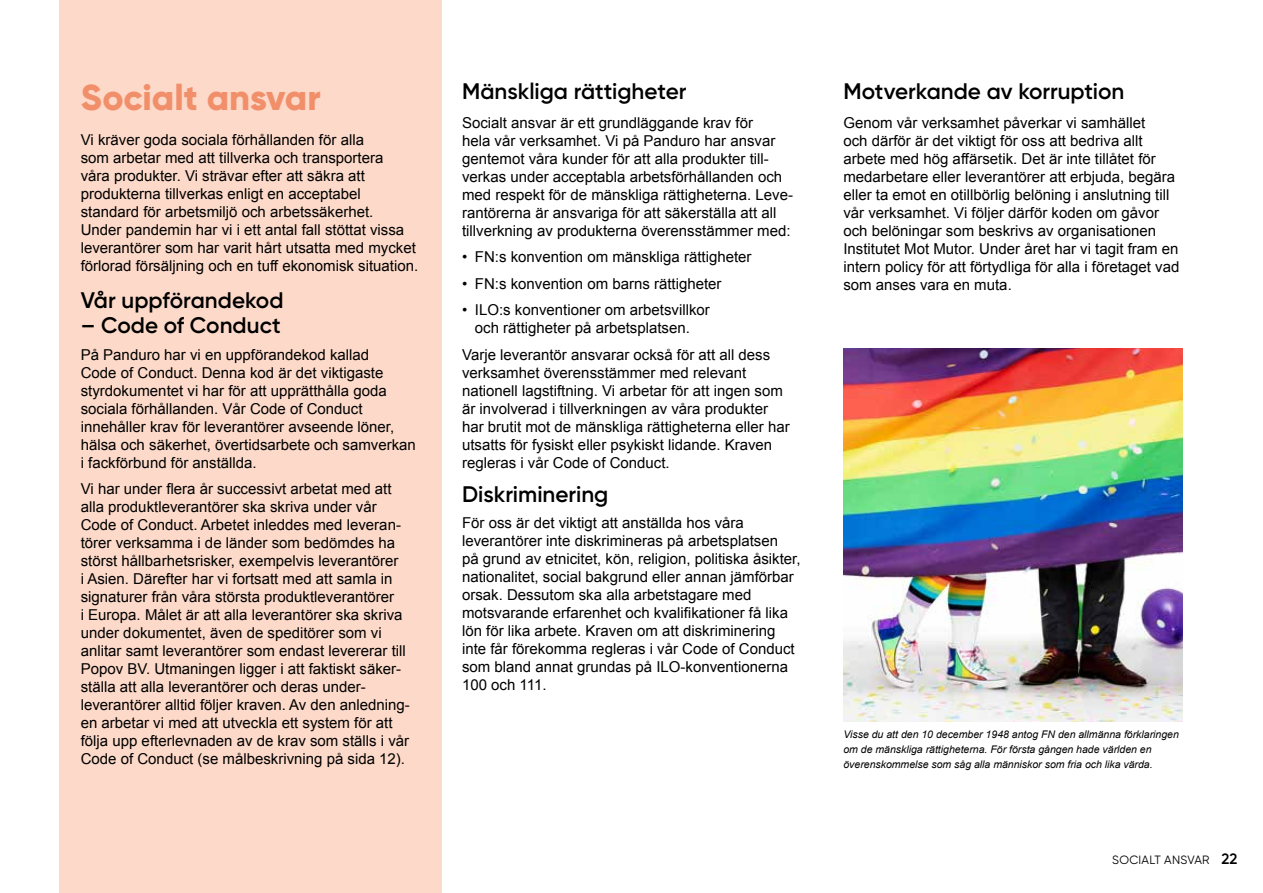
<style>
.page{position:relative;width:1263px;height:893px;background:#fff}
.page>*{position:absolute;margin:0;border:0;box-sizing:border-box;transform-origin:0 0}
.t1{font:800 36px "Gilroy";color:#f28f6b}
.t2{font:600 22.5px "Gilroy";color:#000}
.t3{font:15px/18px "Arial";color:#000}
.t4{font:600 15px "Gilroy";color:#000}
.t5{font:12px "Gilroy";letter-spacing:.02em;color:#000}
.t6{font:italic 10.5px/15px "Arial";color:#000}
</style>
<div class="page">
<div style="left:59px;top:0;width:382px;height:893px;background:#fcd9c8"></div>
<img style="left:843px;top:349px;width:339px;height:373px">
<h1 class="t1" style="left:81px;top:74px;width:241px">Socialt ansvar</h1>
<p class="t3" style="left:81px;top:131px;width:339px">Vi kräver goda sociala förhållanden för alla<br>som arbetar med att tillverka och transportera<br>våra produkter. Vi strävar efter att säkra att produkterna tillverkas enligt en acceptabel standard för arbetsmiljö och arbetssäkerhet.<br>Under pandemin har vi i ett antal fall stöttat vissa leverantörer som har varit hårt utsatta med mycket förlorad försäljning och en tuff ekonomisk situation.</p>
<h2 class="t2" style="left:81px;top:286px;width:204px">Vår uppförandekod</h2>
<h2 class="t2" style="left:81px;top:311px;width:202px">– Code of Conduct</h2>
<p class="t3" style="left:81px;top:345px;width:337px">På Panduro har vi en uppförandekod kallad<br>Code of Conduct. Denna kod är det viktigaste styrdokumentet vi har för att upprätthålla goda sociala förhållanden. Vår Code of Conduct innehåller krav för leverantörer avseende löner, hälsa och säkerhet, övertidsarbete och samverkan i fackförbund för anställda.</p>
<p class="t3" style="left:81px;top:480px;width:331px">Vi har under flera år successivt arbetat med att alla produktleverantörer ska skriva under vår Code of Conduct. Arbetet inleddes med leveran&shy;törer verksamma i de länder som bedömdes ha störst hållbarhetsrisker, exempelvis leverantörer<br>i Asien. Därefter har vi fortsatt med att samla in signaturer från våra största produktleverantörer<br>i Europa. Målet är att alla leverantörer ska skriva under dokumentet, även de speditörer som vi anlitar samt leverantörer som endast levererar till Popov BV. Utmaningen ligger i att faktiskt säker&shy;ställa att alla leverantörer och deras under&shy;leverantörer alltid följer kraven. Av den anledning&shy;en arbetar vi med att utveckla ett system för att följa upp efterlevnaden av de krav som ställs i vår Code of Conduct (se målbeskrivning på sida 12).</p>
<h2 class="t2" style="left:462px;top:77px;width:226px">Mänskliga rättigheter</h2>
<p class="t3" style="left:462px;top:114px;width:332px">Socialt ansvar är ett grundläggande krav för<br>hela vår verksamhet. Vi på Panduro har ansvar gentemot våra kunder för att alla produkter till&shy;verkas under acceptabla arbetsförhållanden och med respekt för de mänskliga rättigheterna. Leve&shy;rantörerna är ansvariga för att säkerställa att all tillverkning av produkterna överensstämmer med:</p>
<p class="t3" style="left:462px;top:248px;width:291px">• FN:s konvention om mänskliga rättigheter</p>
<p class="t3" style="left:462px;top:275px;width:261px">• FN:s konvention om barns rättigheter</p>
<p class="t3" style="left:462px;top:301px;width:249px;text-align:center">• ILO:s konventioner om arbetsvillkor och rättigheter på arbetsplatsen.</p>
<p class="t3" style="left:462px;top:346px;width:329px">Varje leverantör ansvarar också för att all dess verksamhet överensstämmer med relevant nationell lagstiftning. Vi arbetar för att ingen som är involverad i tillverkningen av våra produkter har brutit mot de mänskliga rättigheterna eller har utsatts för fysiskt eller psykiskt lidande. Kraven regleras i vår Code of Conduct.</p>
<h2 class="t2" style="left:462px;top:480px;width:148px">Diskriminering</h2>
<p class="t3" style="left:462px;top:514px;width:340px">För oss är det viktigt att anställda hos våra leverantörer inte diskrimineras på arbetsplatsen<br>på grund av etnicitet, kön, religion, politiska åsikter, nationalitet, social bakgrund eller annan jämförbar orsak. Dessutom ska alla arbetstagare med motsvarande erfarenhet och kvalifikationer få lika lön för lika arbete. Kraven om att diskriminering inte får förekomma regleras i vår Code of Conduct som bland annat grundas på ILO-konventionerna 100 och 111.</p>
<h2 class="t2" style="left:843px;top:77px;width:282px">Motverkande av korruption</h2>
<p class="t3" style="left:843px;top:114px;width:337px">Genom vår verksamhet påverkar vi samhället<br>och därför är det viktigt för oss att bedriva allt arbete med hög affärsetik. Det är inte tillåtet för medarbetare eller leverantörer att erbjuda, begära eller ta emot en otillbörlig belöning i anslutning till vår verksamhet. Vi följer därför koden om gåvor och belöningar som beskrivs av organisationen Institutet Mot Mutor. Under året har vi tagit fram en intern policy för att förtydliga för alla i företaget vad som anses vara en muta.</p>
<p class="t6" style="left:843px;top:727px;width:337px">Visse du att den 10 december 1948 antog FN den allmänna förklaringen om de mänskliga rättigheterna. För första gången hade världen en överenskommelse som såg alla människor som fria och lika värda.</p>
<p class="t5" style="left:1112px;top:853px;width:99px">SOCIALT ANSVAR</p>
<p class="t4" style="left:1221px;top:850px;width:17px">22</p>
</div>
